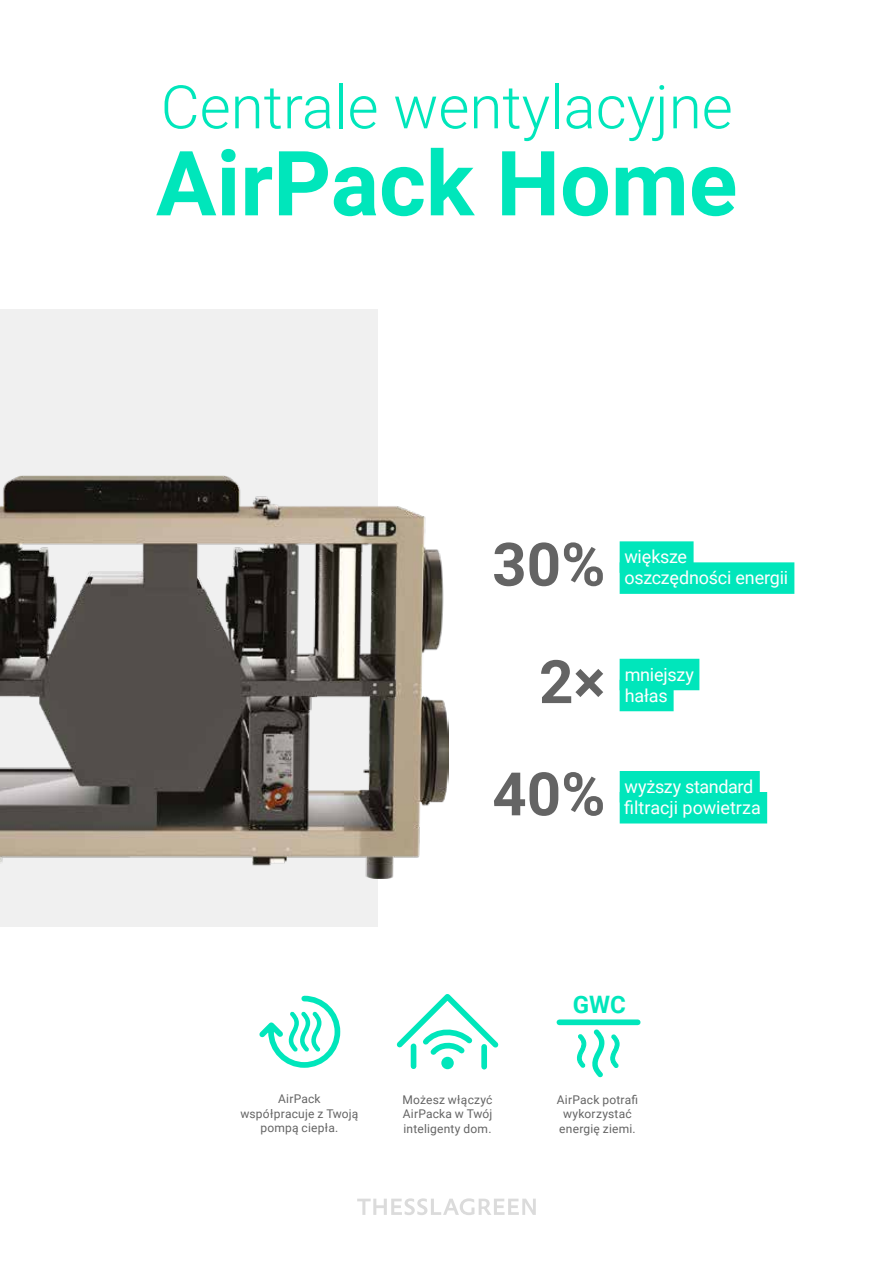
<style>
.page{position:relative;width:893px;height:1263px;background:#fff}
.page>*{position:absolute;margin:0;border:0;box-sizing:border-box;transform-origin:0 0}
.t1{font:700 90px "Roboto";color:#00e6bb}
.t2{font:300 60px "Roboto";color:#00e6bb}
.t3{font:700 60px "Roboto";color:#646464}
.t4{font:700 24px "Roboto";color:#00e6bb}
.t5{font:18px/21px "Roboto";letter-spacing:-.01em;color:#fff}
.t6{font:12px/14.4px "Roboto";letter-spacing:.02em;color:#646464;text-align:center}
</style>
<div class="page">
<div style="left:0;top:309px;width:377px;height:618px;background:#f0f0f0"></div>
<img style="left:0;top:475px;width:448px;height:403px">
<svg style="left:357px;top:1198px;width:179px;height:17px"></svg>
<div style="left:620px;top:541px;width:74px;height:32px;background:#00e6bb"></div>
<div style="left:620px;top:562px;width:174px;height:32px;background:#00e6bb"></div>
<div style="left:620px;top:771px;width:140px;height:31px;background:#00e6bb"></div>
<div style="left:620px;top:792px;width:147px;height:31px;background:#00e6bb"></div>
<div style="left:620px;top:659px;width:79px;height:31px;background:#00e6bb"></div>
<div style="left:620px;top:680px;width:54px;height:31px;background:#00e6bb"></div>
<svg style="left:259px;top:995px;width:82px;height:73px"></svg>
<svg style="left:396px;top:994px;width:103px;height:76px"></svg>
<div style="left:559px;top:1019px;width:79px;height:6px;background:#00e6bb"></div>
<svg style="left:576px;top:1029px;width:44px;height:48px"></svg>
<h2 class="t2" style="left:161px;top:65px;width:574px">Centrale wentylacyjne</h2>
<h1 class="t1" style="left:156px;top:120px;width:583px">AirPack Home</h1>
<h2 class="t3" style="left:492px;top:522px;width:115px">30%</h2>
<h3 class="t5" style="left:624px;top:545px;width:165px">większe oszczędności energii</h3>
<h2 class="t3" style="left:539px;top:640px;width:68px">2×</h2>
<h3 class="t5" style="left:625px;top:663px;width:71px">mniejszy hałas</h3>
<h2 class="t3" style="left:492px;top:752px;width:115px">40%</h2>
<h3 class="t5" style="left:624px;top:775px;width:138px">wyższy standard filtracji powietrza</h3>
<h3 class="t4" style="left:573px;top:988px;width:55px">GWC</h3>
<p class="t6" style="left:240px;top:1091px;width:119px">AirPack współpracuje z Twoją pompą ciepła.</p>
<p class="t6" style="left:402px;top:1092px;width:92px;text-align:justify">Możesz włączyć AirPacka w Twój inteligenty dom.</p>
<p class="t6" style="left:557px;top:1092px;width:83px">AirPack potrafi wykorzystać energię ziemi.</p>
</div>
